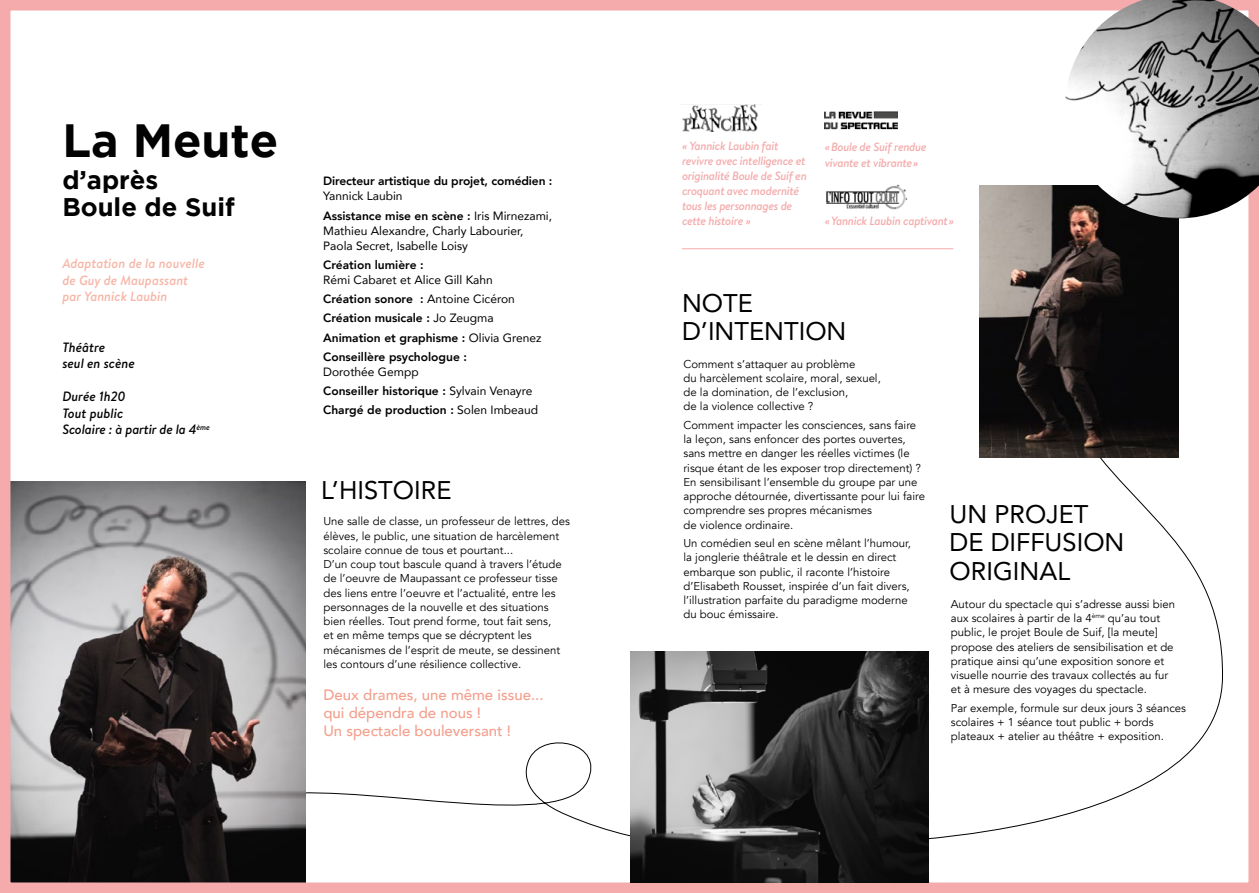
<style>
.page{position:relative;width:1259px;height:893px;background:#fff}
.page>*{position:absolute;margin:0;border:0;box-sizing:border-box;transform-origin:0 0}
.t1{font:700 46.5px "Gotham";color:#020203}
.t2{font:25.5px/28.5px "Avenir";color:#000}
.t3{font:700 25.5px/27px "Gotham";color:#020203}
.t4{font:500 15px/18px "Avenir";color:#f49f8d}
.t5{font:italic 500 13.5px/16.5px "Brandon Text";color:#020203}
.t6{font:italic 500 13.5px/16.5px "Brandon Text";color:#f7b5a6}
.t7{font:800 12px/19.2px "Avenir";color:#000}
.t8{font:italic 500 12px/15px "Brandon Text";letter-spacing:-.025em;color:#f5abac}
.t9{font:12px/19.2px "Avenir";color:#000}
.t10{font:11.4px/14.2px "Avenir";color:#000}
.s1{font-weight:800}
.s2{font-weight:400}
</style>
<div class="page">
<svg style="left:278px;top:375px;width:945px;height:465px"></svg>
<img style="left:11px;top:482px;width:295px;height:400px">
<div style="left:0;top:0;width:1259px;height:893px;border:10px solid #f5abac"></div>
<img style="left:630px;top:651px;width:299px;height:231px">
<img style="left:979px;top:186px;width:199px;height:272px">
<img style="left:1065px;top:0;width:194px;height:218px">
<img style="left:824px;top:112px;width:73px;height:18px">
<img style="left:826px;top:184px;width:81px;height:26px">
<img style="left:682px;top:105px;width:76px;height:26px">
<hr style="left:682px;top:248px;width:271px;height:1px;background:#f5abac">
<h1 class="t1" style="left:62px;top:114px;width:217px">La Meute</h1>
<h2 class="t3" style="left:62px;top:166px;width:174px">d’après<br>Boule de Suif</h2>
<p class="t7" style="left:323px;top:171px;width:231px">Directeur artistique du projet, comédien :</p>
<p class="t9" style="left:323px;top:186px;width:230px">Yannick Laubin<br><span class="s1">Assistance mise en scène :</span> Iris Mirnezami,</p>
<p class="t9" style="left:323px;top:222px;width:202px;line-height:15px">Mathieu Alexandre, Charly Labourier,<br>Paola Secret, Isabelle Loisy</p>
<p class="t7" style="left:323px;top:255px;width:102px">Création lumière :</p>
<p class="t7" style="left:323px;top:270px;width:220px"><span class="s2">Rémi Cabaret et Alice Gill Kahn<br></span>Création sonore : <span class="s2">Antoine Cicéron<br></span>Création musicale : <span class="s2">Jo Zeugma<br></span>Animation et graphisme : <span class="s2">Olivia Grenez<br></span>Conseillère psychologue :</p>
<p class="t7" style="left:323px;top:362px;width:216px"><span class="s2">Dorothée Gempp<br></span>Conseiller historique : <span class="s2">Sylvain Venayre<br></span>Chargé de production : <span class="s2">Solen Imbeaud</span></p>
<p class="t6" style="left:62px;top:255px;width:144px">Adaptation de la nouvelle de Guy de Maupassant par Yannick Laubin</p>
<p class="t5" style="left:62px;top:339px;width:74px">Théâtre<br>seul en scène</p>
<p class="t5" style="left:62px;top:388px;width:149px">Durée 1h20<br>Tout public<br>Scolaire : à partir de la 4<sup>ème</sup></p>
<h2 class="t2" style="left:321px;top:475px;width:132px">L’HISTOIRE</h2>
<p class="t10" style="left:323px;top:514px;width:248px">Une salle de classe, un professeur de lettres, des élèves, le public, une situation de harcèlement scolaire connue de tous et pourtant...<br>D’un coup tout bascule quand à travers l’étude de l’oeuvre de Maupassant ce professeur tisse des liens entre l’oeuvre et l’actualité, entre les personnages de la nouvelle et des situations bien réelles. Tout prend forme, tout fait sens,<br>et en même temps que se décryptent les mécanismes de l’esprit de meute, se dessinent les contours d’une résilience collective.</p>
<h3 class="t4" style="left:323px;top:685px;width:222px">Deux drames, une même issue... qui dépendra de nous !<br>Un spectacle bouleversant !</h3>
<p class="t8" style="left:682px;top:138px;width:126px">« Yannick Laubin fait revivre avec intelligence et originalité Boule de Suif en croquant avec modernité tous les personnages de cette histoire »</p>
<p class="t8" style="left:825px;top:140px;width:103px">«Boule de Suif rendue vivante et vibrante»</p>
<p class="t8" style="left:825px;top:214px;width:131px">«Yannick Laubin captivant»</p>
<h2 class="t2" style="left:682px;top:288px;width:166px">NOTE<br>D’INTENTION</h2>
<p class="t10" style="left:683px;top:357px;width:199px">Comment s’attaquer au problème<br>du harcèlement scolaire, moral, sexuel, de la domination, de l’exclusion,<br>de la violence collective ?</p>
<p class="t10" style="left:683px;top:418px;width:243px">Comment impacter les consciences, sans faire la leçon, sans enfoncer des portes ouvertes, sans mettre en danger les réelles victimes (le risque étant de les exposer trop directement) ?<br>En sensibilisant l’ensemble du groupe par une approche détournée, divertissante pour lui faire comprendre ses propres mécanismes<br>de violence ordinaire.</p>
<p class="t10" style="left:683px;top:536px;width:229px">Un comédien seul en scène mêlant l’humour, la jonglerie théâtrale et le dessin en direct embarque son public, il raconte l’histoire d’Elisabeth Rousset, inspirée d’un fait divers, l’illustration parfaite du paradigme moderne du bouc émissaire.</p>
<h2 class="t2" style="left:949px;top:499px;width:176px">UN PROJET<br>DE DIFFUSION<br>ORIGINAL</h2>
<p class="t10" style="left:951px;top:597px;width:226px">Autour du spectacle qui s’adresse aussi bien aux scolaires à partir de la 4<sup>ème</sup> qu’au tout public, le projet Boule de Suif, [la meute] propose des ateliers de sensibilisation et de pratique ainsi qu’une exposition sonore et visuelle nourrie des travaux collectés au fur et à mesure des voyages du spectacle.</p>
<p class="t10" style="left:951px;top:701px;width:237px">Par exemple, formule sur deux jours 3 séances scolaires + 1 séance tout public + bords plateaux + atelier au théâtre + exposition.</p>
</div>
